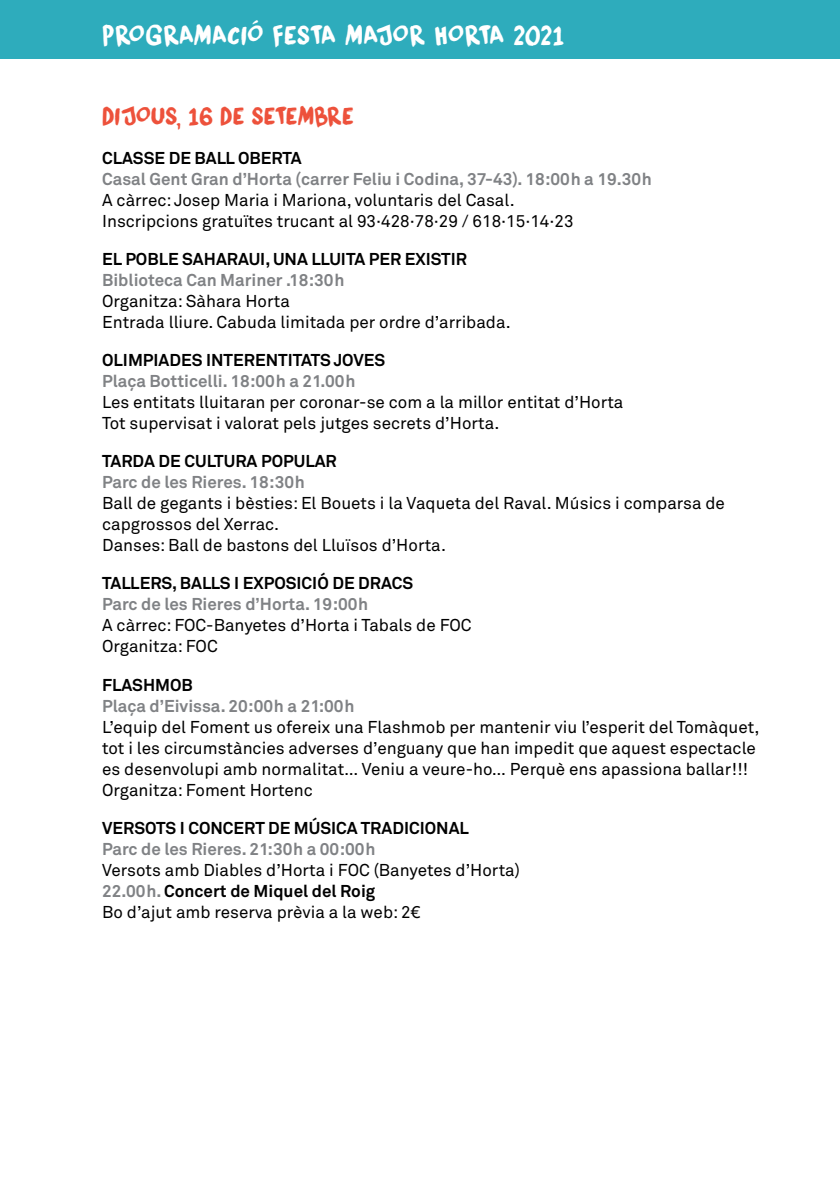
<style>
.page{position:relative;width:840px;height:1191px;background:#fff}
.page>*{position:absolute;margin:0;border:0;box-sizing:border-box;transform-origin:0 0}
.t1{font:26px "DK Liquid Embrace";color:#fff}
.t2{font:24px "DK Liquid Embrace";color:#ed513b}
.t3{font:17px/21px "Akkurat";color:#000}
.t4{font:700 17px "Akkurat";color:#808285}
.t5{font:700 17px "Akkurat";color:#000}
.s1{font-weight:700;color:#808285}
.s2{font-weight:700}
</style>
<div class="page">
<div style="left:0;top:0;width:839px;height:58px;background:#2eacbc"></div>
<h1 class="t1" style="left:102px;top:16px;width:463px">PROGRAMACIÓ FESTA MAJOR HORTA 2021</h1>
<h2 class="t2" style="left:102px;top:99px;width:253px">DIJOUS, 16 DE SETEMBRE</h2>
<p class="t5" style="left:102px;top:148px;width:201px">CLASSE DE BALL OBERTA</p>
<p class="t4" style="left:102px;top:169px;width:551px">Casal Gent Gran d’Horta (carrer Feliu i Codina, 37-43). 18:00h a 19.30h</p>
<p class="t3" style="left:102px;top:190px;width:472px">A càrrec: Josep Maria i Mariona, voluntaris del Casal.<br>Inscripcions gratuïtes trucant al 93·428·78·29 / 618·15·14·23</p>
<p class="t5" style="left:102px;top:249px;width:366px">EL POBLE SAHARAUI, UNA LLUITA PER EXISTIR</p>
<p class="t4" style="left:102px;top:270px;width:244px">Biblioteca Can Mariner .18:30h</p>
<p class="t3" style="left:102px;top:291px;width:410px">Organitza: Sàhara Horta<br>Entrada lliure. Cabuda limitada per ordre d’arribada.</p>
<p class="t5" style="left:102px;top:350px;width:284px">OLIMPIADES INTERENTITATS JOVES</p>
<p class="t4" style="left:102px;top:371px;width:255px">Plaça Botticelli. 18:00h a 21.00h</p>
<p class="t3" style="left:102px;top:392px;width:522px">Les entitats lluitaran per coronar-se com a la millor entitat d’Horta<br>Tot supervisat i valorat pels jutges secrets d’Horta.</p>
<p class="t5" style="left:102px;top:451px;width:236px">TARDA DE CULTURA POPULAR</p>
<p class="t4" style="left:102px;top:472px;width:204px">Parc de les Rieres. 18:30h</p>
<p class="t3" style="left:102px;top:493px;width:624px">Ball de gegants i bèsties: El Bouets i la Vaqueta del Raval. Músics i comparsa de capgrossos del Xerrac.<br>Danses: Ball de bastons del Lluïsos d’Horta.</p>
<p class="t5" style="left:102px;top:573px;width:312px">TALLERS, BALLS I EXPOSICIÓ DE DRACS</p>
<p class="t4" style="left:102px;top:594px;width:267px">Parc de les Rieres d’Horta. 19:00h</p>
<p class="t3" style="left:102px;top:615px;width:371px">A càrrec: FOC-Banyetes d’Horta i Tabals de FOC<br>Organitza: FOC</p>
<p class="t5" style="left:102px;top:674px;width:92px">FLASHMOB</p>
<p class="t4" style="left:102px;top:695px;width:254px">Plaça d’Eivissa. 20:00h a 21:00h</p>
<p class="t3" style="left:102px;top:716px;width:658px">L’equip del Foment us ofereix una Flashmob per mantenir viu l’esperit del Tomàquet, tot i les circumstàncies adverses d’enguany que han impedit que aquest espectacle es desenvolupi amb normalitat… Veniu a veure-ho… Perquè ens apassiona ballar!!!<br>Organitza: Foment Hortenc</p>
<p class="t5" style="left:102px;top:817px;width:368px">VERSOTS I CONCERT DE MÚSICA TRADICIONAL</p>
<p class="t4" style="left:102px;top:838px;width:275px">Parc de les Rieres. 21:30h a 00:00h</p>
<p class="t3" style="left:102px;top:859px;width:419px">Versots amb Diables d’Horta i FOC (Banyetes d’Horta)<br><span class="s1">22.00h.</span> <span class="s2">Concert de Miquel del Roig<br></span>Bo d’ajut amb reserva prèvia a la web: 2€</p>
</div>
